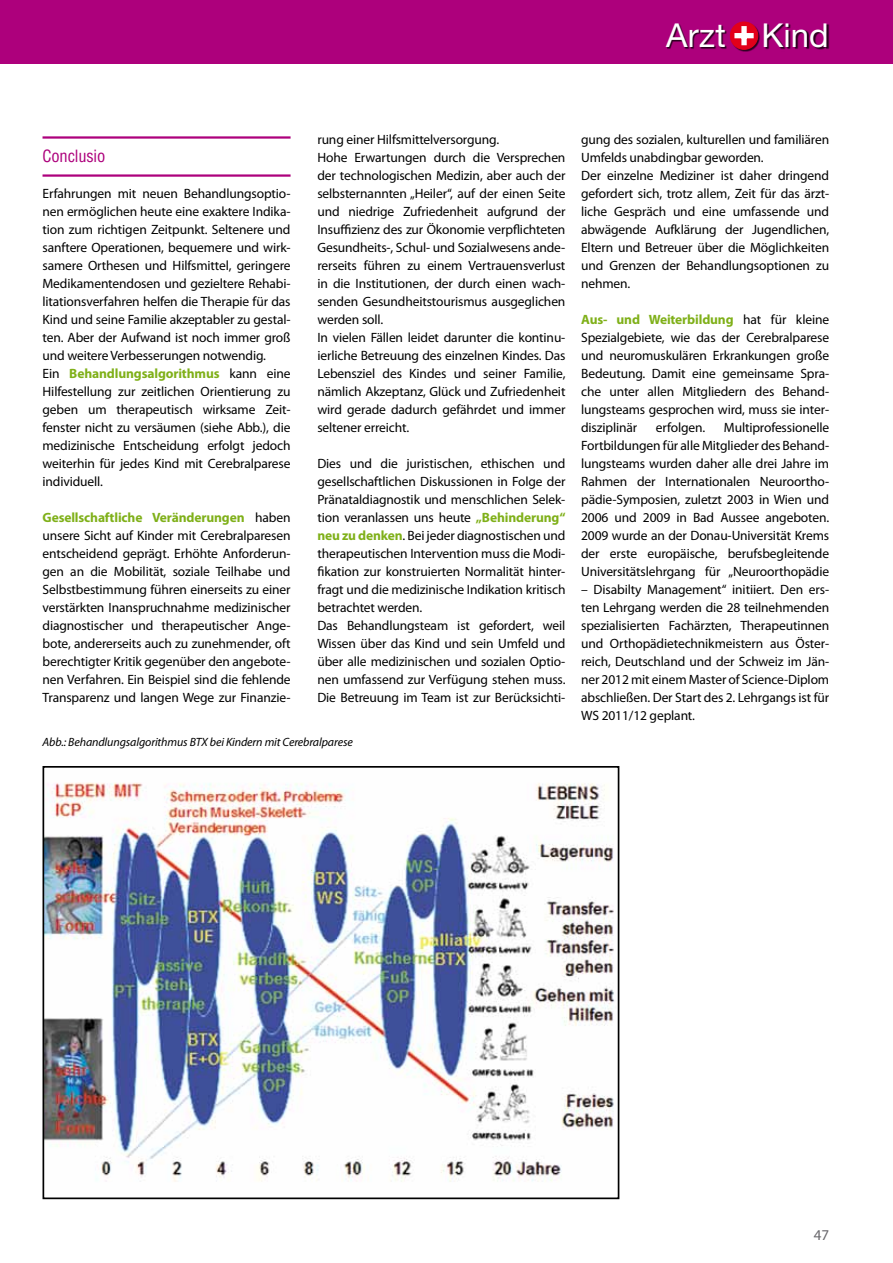
<style>
.page{position:relative;width:893px;height:1263px;background:#fff}
.page>*{position:absolute;margin:0;border:0;box-sizing:border-box;transform-origin:0 0}
.t1{font:33px "Helvetica Neue";letter-spacing:.005em;color:#fff}
.t2{font:condensed 16.5px "Helvetica";letter-spacing:-.01em;color:#ad007c}
.t3{font:15px "Myriad Pro";color:#68676c}
.t4{font:13.5px/18px "Myriad Pro";letter-spacing:-.01em;color:#000}
.t5{font:italic 12px "Myriad Pro";letter-spacing:-.01em;color:#000}
.s1{font-weight:700;color:#7fb019}
</style>
<div class="page">
<div style="left:0;top:0;width:893px;height:64px;background:#ad007c"></div>
<div style="left:667px;top:23px;width:162px;height:29px;background:#000;opacity:.75"></div>
<div style="left:730px;top:22px;width:28px;height:27px;background:#e2001a;border-radius:50%"></div>
<div style="left:730px;top:22px;width:28px;height:28px;border:1px solid #e2001a;border-radius:50%"></div>
<div style="left:741px;top:26px;width:6px;height:19px;background:#fff"></div>
<div style="left:734px;top:33px;width:20px;height:5px;background:#fff"></div>
<hr style="left:43px;top:174px;width:248px;height:3px;background:#ad007c">
<hr style="left:43px;top:136px;width:248px;height:3px;background:#ad007c">
<img style="left:46px;top:782px;width:569px;height:400px">
<div style="left:43px;top:766px;width:576px;height:433px;border:2px solid #000"></div>
<h1 class="t1" style="left:666px;top:15px;width:164px">Arzt Kind</h1>
<p class="t4" style="left:317px;top:130px;width:250px">rung einer Hilfsmittelversorgung.<br>Hohe Erwartungen durch die Versprechen der technologischen Medizin, aber auch der selbsternannten „Heiler“, auf der einen Seite und niedrige Zufriedenheit aufgrund der Insuffizienz des zur Ökonomie verpflichteten Gesundheits-, Schul- und Sozialwesens ande&shy;rerseits führen zu einem Vertrauensverlust in die Institutionen, der durch einen wach&shy;senden Gesundheitstourismus ausgeglichen werden soll.<br>In vielen Fällen leidet darunter die kontinu&shy;ierliche Betreuung des einzelnen Kindes. Das Lebensziel des Kindes und seiner Familie, nämlich Akzeptanz, Glück und Zufriedenheit wird gerade dadurch gefährdet und immer seltener erreicht.</p>
<p class="t4" style="left:317px;top:454px;width:250px">Dies und die juristischen, ethischen und gesellschaftlichen Diskussionen in Folge der Pränataldiagnostik und menschlichen Selek&shy;tion veranlassen uns heute <span class="s1">„Behinderung“ neu zu denken</span>. Bei jeder diagnostischen und therapeutischen Intervention muss die Modi&shy;fikation zur konstruierten Normalität hinter&shy;fragt und die medizinische Indikation kritisch betrachtet werden.<br>Das Behandlungsteam ist gefordert, weil Wissen über das Kind und sein Umfeld und über alle medizinischen und sozialen Optio&shy;nen umfassend zur Verfügung stehen muss.<br>Die Betreuung im Team ist zur Berücksichti-</p>
<p class="t5" style="left:43px;top:734px;width:312px">Abb.: Behandlungsalgorithmus BTX bei Kindern mit Cerebralparese</p>
<p class="t2" style="left:43px;top:146px;width:64px">Conclusio</p>
<p class="t4" style="left:43px;top:184px;width:250px">Erfahrungen mit neuen Behandlungsoptio&shy;nen ermöglichen heute eine exaktere Indika&shy;tion zum richtigen Zeitpunkt. Seltenere und sanftere Operationen, bequemere und wirk&shy;samere Orthesen und Hilfsmittel, geringere Medikamentendosen und gezieltere Rehabi&shy;litationsverfahren helfen die Therapie für das Kind und seine Familie akzeptabler zu gestal&shy;ten. Aber der Aufwand ist noch immer groß und weitere Verbesserungen notwendig.<br>Ein <span class="s1">Behandlungsalgorithmus</span> kann eine Hilfestellung zur zeitlichen Orientierung zu geben um therapeutisch wirksame Zeit&shy;fenster nicht zu versäumen (siehe Abb.), die medizinische Entscheidung erfolgt jedoch weiterhin für jedes Kind mit Cerebralparese individuell.</p>
<p class="t4" style="left:43px;top:508px;width:250px;text-align:justify"><span class="s1">Gesellschaftliche Veränderungen</span> haben unsere Sicht auf Kinder mit Cerebralparesen entscheidend geprägt. Erhöhte Anforderun&shy;gen an die Mobilität, soziale Teilhabe und Selbstbestimmung führen einerseits zu einer verstärkten Inanspruchnahme medizinischer diagnostischer und therapeutischer Ange&shy;bote, andererseits auch zu zunehmender, oft berechtigter Kritik gegenüber den angebote&shy;nen Verfahren. Ein Beispiel sind die fehlende Transparenz und langen Wege zur Finanzie-</p>
<p class="t4" style="left:581px;top:130px;width:250px">gung des sozialen, kulturellen und familiären Umfelds unabdingbar geworden.<br>Der einzelne Mediziner ist daher dringend gefordert sich, trotz allem, Zeit für das ärzt&shy;liche Gespräch und eine umfassende und abwägende Aufklärung der Jugendlichen, Eltern und Betreuer über die Möglichkeiten und Grenzen der Behandlungsoptionen zu nehmen.</p>
<p class="t4" style="left:581px;top:310px;width:250px;text-align:justify"><span class="s1">Aus- und Weiterbildung</span> hat für kleine Spezialgebiete, wie das der Cerebralparese und neuromuskulären Erkrankungen große Bedeutung. Damit eine gemeinsame Spra&shy;che unter allen Mitgliedern des Behand&shy;lungsteams gesprochen wird, muss sie inter&shy;disziplinär</p>
<p class="t4" style="left:581px;top:418px;width:250px;text-align:justify;text-indent:143px">Multiprofessionelle Fortbildungen für alle Mitglieder des Behand&shy;lungsteams wurden daher alle drei Jahre im Rahmen der Internationalen Neuroortho&shy;pädie-Symposien, zuletzt 2003 in Wien und 2006 und 2009 in Bad Aussee angeboten.<br>2009 wurde an der Donau-Universität Krems der erste europäische, berufsbegleitende Universitätslehrgang für „Neuroorthopädie</p>
<p class="t4" style="left:581px;top:580px;width:250px;text-align:justify">– Disabilty Management“ initiiert. Den ers&shy;ten Lehrgang werden die 28 teilnehmenden spezialisierten Fachärzten, Therapeutinnen und Orthopädietechnikmeistern aus Öster&shy;reich, Deutschland und der Schweiz im Jän&shy;ner 2012 mit einem Master of Science-Diplom abschließen. Der Start des 2. Lehrgangs ist für WS 2011/12 geplant.</p>
<p class="t4" style="left:656px;top:418px;width:51px">erfolgen.</p>
<p class="t3" style="left:814px;top:1226px;width:17px">47</p>
</div>
